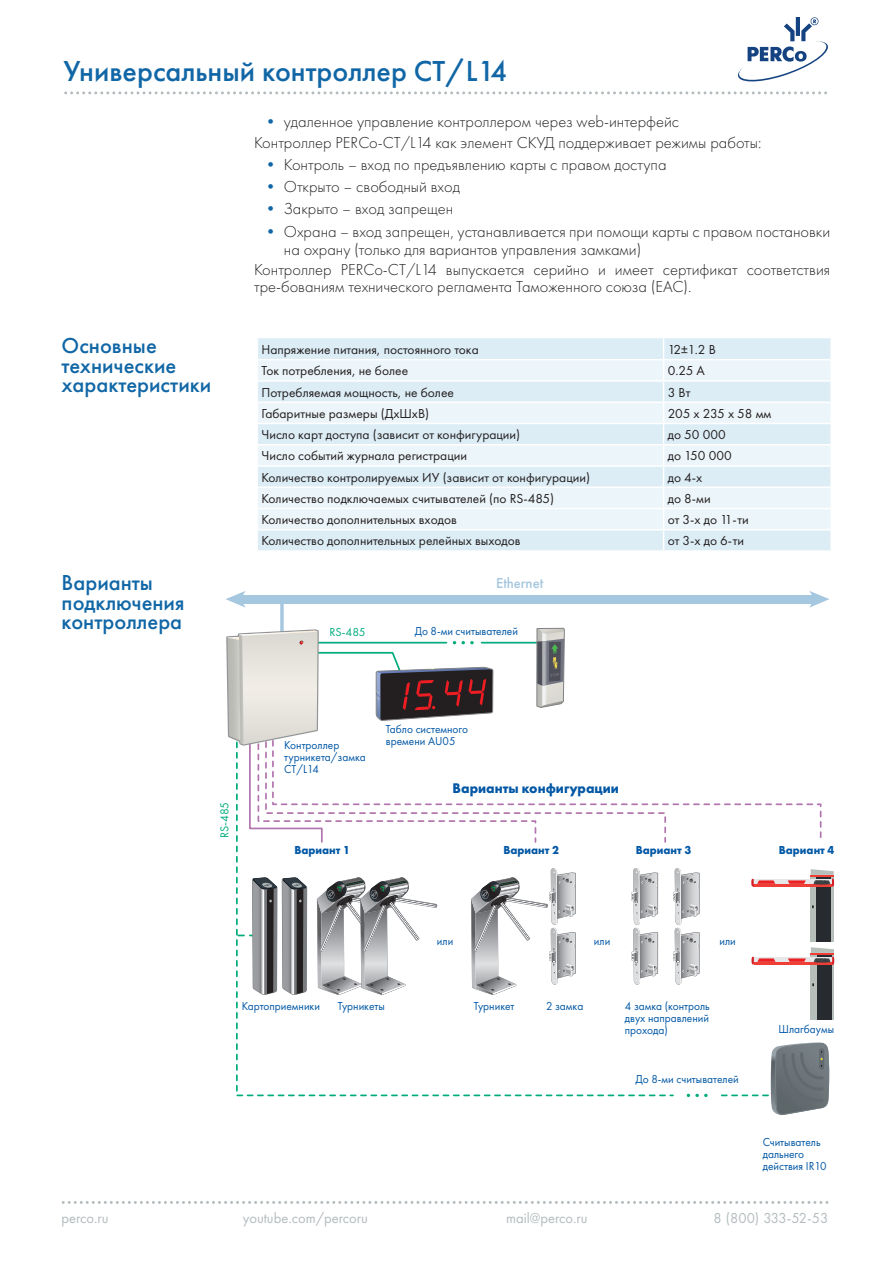
<style>
.page{position:relative;width:893px;height:1263px;background:#fff}
.page>*{position:absolute;margin:0;border:0;box-sizing:border-box;transform-origin:0 0}
.СБ_заголовки{font:500 30px "Futura New";color:#1167a6}
.СБ_Общ_свед_заголовк{font:500 22.5px/19.5px "Futura New";color:#1167a6}
.Основной_текст_Futur{font:300 16.5px/18px "Futura New";color:#231f20}
.t1{font:15px "Futura New";color:#b3bbbe}
.t2{font:15px "Futura New";letter-spacing:-.025em;color:#b3bbbe}
.Ethernet{font:500 15px "Futura New";color:#a5c7df}
.Подпись_на_схеме{font:700 14.55px "Futura New";color:#0157a5;scale:.95 1}
.Таблица_текст_futura{font:13.5px "Futura New";color:#231f20}
.Подпись_на_схеме-2{font:12px/12px "Futura New";color:#0157a5;scale:.95 1}
.Подпись_на_схеме-3{font:700 12px "Futura New";color:#0157a5;scale:.95 1}
.RS-485{font:12px "Futura New";color:#00ac7c}
.s1{font-weight:400;color:#1167a6}
</style>
<div class="page">
<svg style="left:66px;top:91px;width:754px;height:3px"></svg>
<svg style="left:63px;top:1201px;width:758px;height:3px"></svg>
<svg style="left:738px;top:18px;width:90px;height:64px"></svg>
<svg style="left:713px;top:803px;width:109px;height:35px"></svg>
<svg style="left:809px;top:591px;width:20px;height:17px"></svg>
<div style="left:239px;top:595px;width:576px;height:8px;background:#a5c7df"></div>
<svg style="left:722px;top:1042px;width:107px;height:73px"></svg>
<svg style="left:811px;top:886px;width:23px;height:55px"></svg>
<div style="left:817px;top:876px;width:14px;height:65px;background:#272a2f"></div>
<div style="left:754px;top:879px;width:78px;height:5px;background:#e6e7e9"></div>
<hr style="left:754px;top:884px;width:78px;height:2px;background:#ee3e35">
<svg style="left:788px;top:869px;width:46px;height:17px"></svg>
<svg style="left:751px;top:879px;width:24px;height:7px"></svg>
<svg style="left:226px;top:591px;width:487px;height:507px"></svg>
<svg style="left:811px;top:964px;width:23px;height:55px"></svg>
<div style="left:817px;top:954px;width:14px;height:65px;background:#272a2f"></div>
<div style="left:754px;top:957px;width:78px;height:5px;background:#e6e7e9"></div>
<hr style="left:754px;top:962px;width:78px;height:2px;background:#ee3e35">
<svg style="left:788px;top:947px;width:46px;height:17px"></svg>
<svg style="left:751px;top:957px;width:24px;height:7px"></svg>
<div style="left:258px;top:338px;width:572px;height:212px;background:#dcedf6"></div>
<svg style="left:258px;top:360px;width:572px;height:169px;background:#e6f2f7"></svg>
<hr style="left:258px;top:359px;width:406px;height:1px;background:#fff">
<hr style="left:664px;top:359px;width:166px;height:1px;background:#fff">
<hr style="left:256px;top:380px;width:408px;height:2px;background:#fff">
<hr style="left:664px;top:380px;width:168px;height:2px;background:#fff">
<hr style="left:258px;top:401px;width:406px;height:2px;background:#fff">
<hr style="left:664px;top:401px;width:166px;height:2px;background:#fff">
<hr style="left:256px;top:423px;width:408px;height:1px;background:#fff">
<hr style="left:664px;top:423px;width:168px;height:1px;background:#fff">
<hr style="left:258px;top:444px;width:406px;height:1px;background:#fff">
<hr style="left:664px;top:444px;width:166px;height:1px;background:#fff">
<hr style="left:256px;top:465px;width:408px;height:2px;background:#fff">
<hr style="left:664px;top:465px;width:168px;height:2px;background:#fff">
<hr style="left:258px;top:486px;width:406px;height:2px;background:#fff">
<hr style="left:664px;top:486px;width:166px;height:2px;background:#fff">
<hr style="left:258px;top:508px;width:406px;height:1px;background:#fff">
<hr style="left:664px;top:508px;width:166px;height:1px;background:#fff">
<hr style="left:256px;top:529px;width:408px;height:1px;background:#fff">
<svg style="left:663px;top:338px;width:1px;height:212px"></svg>
<hr style="left:664px;top:529px;width:168px;height:1px;background:#fff">
<p class="СБ_заголовки" style="left:63px;top:53px;width:445px">Универсальный контроллер CT/L14</p>
<p class="СБ_Общ_свед_заголовк" style="left:62px;top:336px;width:97px">Основные</p>
<p class="СБ_Общ_свед_заголовк" style="left:62px;top:355px;width:116px">технические</p>
<p class="СБ_Общ_свед_заголовк" style="left:62px;top:375px;width:151px">характеристики</p>
<p class="СБ_Общ_свед_заголовк" style="left:62px;top:573px;width:93px">Варианты</p>
<p class="СБ_Общ_свед_заголовк" style="left:62px;top:593px;width:124px">подключения контроллера</p>
<p class="Основной_текст_Futur" style="left:263px;top:112px;width:418px"><span class="s1">•</span> удаленное управление контроллером через web-интерфейс</p>
<p class="Основной_текст_Futur" style="left:254px;top:133px;width:509px">Контроллер PERCo-CT/L14 как элемент СКУД поддерживает режимы работы:</p>
<p class="Основной_текст_Futur" style="left:263px;top:155px;width:405px"><span class="s1">•</span> Контроль – вход по предъявлению карты с правом доступа</p>
<p class="Основной_текст_Futur" style="left:263px;top:178px;width:199px"><span class="s1">•</span> Открыто – свободный вход</p>
<p class="Основной_текст_Futur" style="left:263px;top:200px;width:192px"><span class="s1">•</span> Закрыто – вход запрещен</p>
<p class="Основной_текст_Futur" style="left:284px;top:222px;width:548px;text-indent:-21px"><span class="s1">•</span> Охрана – вход запрещен, устанавливается при помощи карты с правом постановки на охрану (только для вариантов управления замками)</p>
<p class="Основной_текст_Futur" style="left:254px;top:262px;width:578px;line-height:16.5px">Контроллер PERCo-CT/L14 выпускается серийно и имеет сертификат соответствия тре-бованиям технического регламента Таможенного союза (EAC).</p>
<p class="Таблица_текст_futura" style="left:261px;top:341px;width:219px">Напряжение питания, постоянного тока</p>
<p class="Таблица_текст_futura" style="left:668px;top:341px;width:50px">12±1.2 В</p>
<p class="Таблица_текст_futura" style="left:261px;top:363px;width:148px">Ток потребления, не более</p>
<p class="Таблица_текст_futura" style="left:668px;top:363px;width:39px">0.25 А</p>
<p class="Таблица_текст_futura" style="left:261px;top:384px;width:194px">Потребляемая мощность, не более</p>
<p class="Таблица_текст_futura" style="left:668px;top:384px;width:24px">3 Вт</p>
<p class="Таблица_текст_futura" style="left:261px;top:405px;width:169px">Габаритные размеры (ДхШхВ)</p>
<p class="Таблица_текст_futura" style="left:668px;top:405px;width:105px">205 х 235 х 58 мм</p>
<p class="Таблица_текст_futura" style="left:261px;top:426px;width:260px">Число карт доступа (зависит от конфигурации)</p>
<p class="Таблица_текст_futura" style="left:668px;top:426px;width:59px">до 50 000</p>
<p class="Таблица_текст_futura" style="left:261px;top:448px;width:207px">Число событий журнала регистрации</p>
<p class="Таблица_текст_futura" style="left:668px;top:448px;width:65px">до 150 000</p>
<p class="Таблица_текст_futura" style="left:261px;top:469px;width:330px">Количество контролируемых ИУ (зависит от конфигурации)</p>
<p class="Таблица_текст_futura" style="left:668px;top:469px;width:36px">до 4-х</p>
<p class="Таблица_текст_futura" style="left:261px;top:490px;width:294px">Количество подключаемых считывателей (по RS-485)</p>
<p class="Таблица_текст_futura" style="left:668px;top:490px;width:44px">до 8-ми</p>
<p class="Таблица_текст_futura" style="left:261px;top:512px;width:197px">Количество дополнительных входов</p>
<p class="Таблица_текст_futura" style="left:668px;top:512px;width:82px">от 3-х до 11-ти</p>
<p class="Таблица_текст_futura" style="left:261px;top:533px;width:261px">Количество дополнительных релейных выходов</p>
<p class="Таблица_текст_futura" style="left:668px;top:533px;width:78px">от 3-х до 6-ти</p>
<p class="RS-485" style="left:330px;top:625px;width:38px">RS-485</p>
<p class="Ethernet" style="left:496px;top:574px;width:49px">Ethernet</p>
<p class="Подпись_на_схеме-2" style="left:415px;top:625px;width:110px">До 8-ми считывателей</p>
<p class="RS-485" style="left:217px;top:838px;width:38px;rotate:-90deg">RS-485</p>
<p class="Подпись_на_схеме-2" style="left:284px;top:739px;width:59px">Контроллер</p>
<p class="Подпись_на_схеме-2" style="left:284px;top:751px;width:87px">турникета/замка<br>CT/L14</p>
<p class="Подпись_на_схеме-2" style="left:386px;top:723px;width:88px">Табло системного времени AU05</p>
<p class="Подпись_на_схеме" style="left:453px;top:779px;width:176px">Варианты конфигурации</p>
<p class="Подпись_на_схеме-3" style="left:294px;top:842px;width:60px">Вариант 1</p>
<p class="Подпись_на_схеме-3" style="left:503px;top:842px;width:60px">Вариант 2</p>
<p class="Подпись_на_схеме-3" style="left:779px;top:842px;width:60px">Вариант 4</p>
<p class="Подпись_на_схеме-3" style="left:636px;top:842px;width:60px">Вариант 3</p>
<p class="Подпись_на_схеме-2" style="left:437px;top:935px;width:19px">или</p>
<p class="Подпись_на_схеме-2" style="left:594px;top:935px;width:19px">или</p>
<p class="Подпись_на_схеме-2" style="left:719px;top:935px;width:19px">или</p>
<p class="Подпись_на_схеме-2" style="left:242px;top:1000px;width:84px">Картоприемники</p>
<p class="Подпись_на_схеме-2" style="left:338px;top:1000px;width:51px">Турникеты</p>
<p class="Подпись_на_схеме-2" style="left:625px;top:1000px;width:91px">4 замка (контроль</p>
<p class="Подпись_на_схеме-2" style="left:625px;top:1012px;width:90px">двух направлений</p>
<p class="Подпись_на_схеме-2" style="left:625px;top:1024px;width:47px">прохода)</p>
<p class="Подпись_на_схеме-2" style="left:474px;top:1000px;width:44px">Турникет</p>
<p class="Подпись_на_схеме-2" style="left:546px;top:1000px;width:41px">2 замка</p>
<p class="Подпись_на_схеме-2" style="left:636px;top:1073px;width:110px">До 8-ми считывателей</p>
<p class="Подпись_на_схеме-2" style="left:779px;top:1022px;width:60px">Шлагбаумы</p>
<p class="Подпись_на_схеме-2" style="left:763px;top:1136px;width:62px">Считыватель дальнего</p>
<p class="Подпись_на_схеме-2" style="left:763px;top:1160px;width:69px">действия IR10</p>
<p class="t1" style="left:62px;top:1209px;width:49px">perco.ru</p>
<p class="t1" style="left:243px;top:1209px;width:127px">youtube.com/percoru</p>
<p class="t1" style="left:506px;top:1209px;width:83px">mail@perco.ru</p>
<p class="t2" style="left:713px;top:1209px;width:116px">8 (800) 333-52-53</p>
</div>
